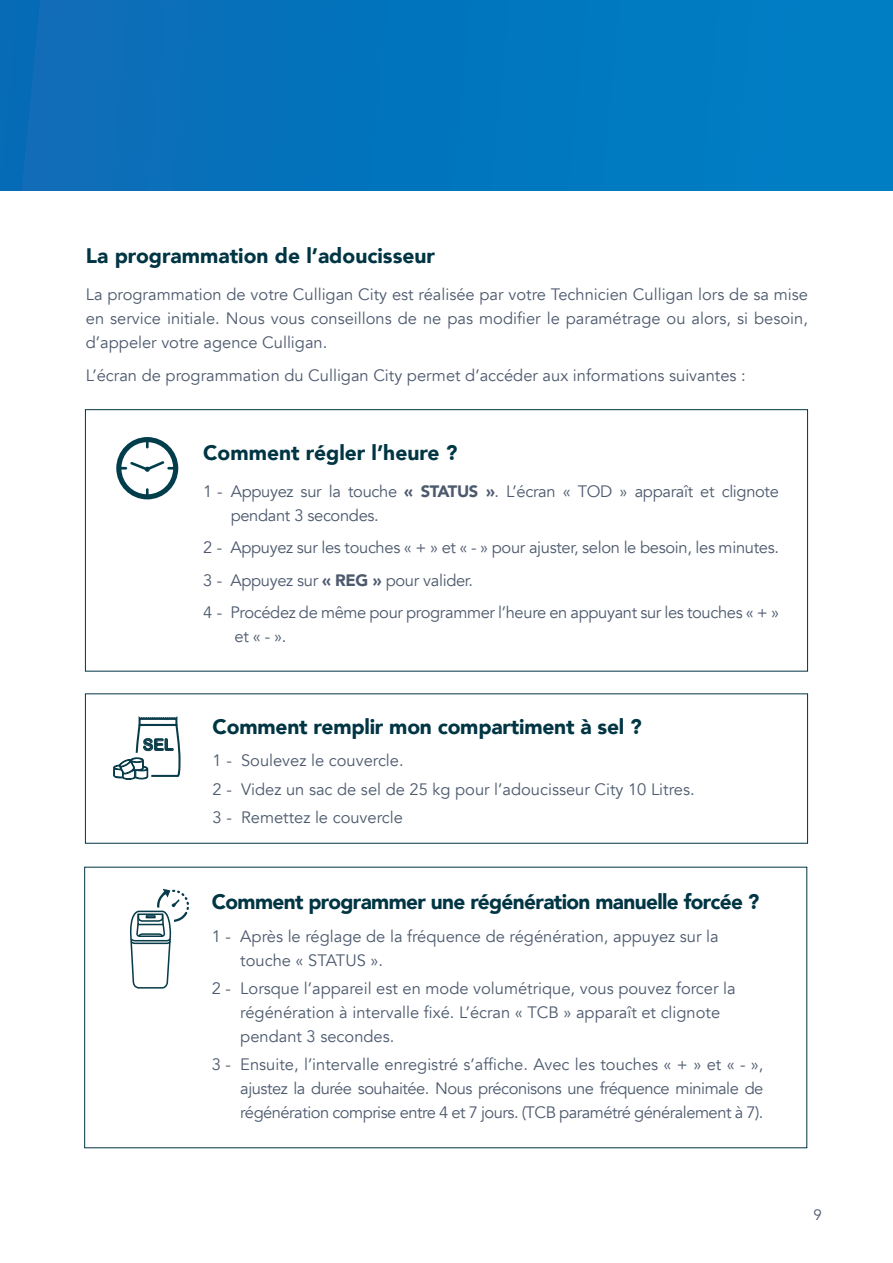
<style>
.page{position:relative;width:893px;height:1263px;background:#fff}
.page>*{position:absolute;margin:0;border:0;box-sizing:border-box;transform-origin:0 0}
.t1{font:900 21px "Avenir";letter-spacing:-.01em;color:#003544}
.t2{font:900 21px "Avenir";letter-spacing:-.03em;color:#003544}
.t3{font:16.5px/24px "Avenir";color:#4d5a6e;text-align:justify}
.t4{font:16.5px/24px "Avenir";letter-spacing:-.02em;color:#4d5a6e}
.t5{font:16.05px "Arial Rounded MT Bold";color:#093c4a}
.t6{font:15px "Avenir LT Std";color:#4d5a6e}
.s1{font-weight:900}
</style>
<div class="page">
<div style="left:0;top:0;width:893px;height:190px;background:linear-gradient(to right,#0b6bb6,#0080c5)"></div>
<svg style="left:129px;top:888px;width:60px;height:101px"></svg>
<div style="left:85px;top:409px;width:723px;height:262px;border:1px solid #003544"></div>
<svg style="left:116px;top:437px;width:62px;height:62px"></svg>
<svg style="left:113px;top:716px;width:68px;height:64px"></svg>
<p class="t1" style="left:86px;top:238px;width:351px">La programmation de l’adoucisseur</p>
<p class="t3" style="left:86px;top:283px;width:723px">La programmation de votre Culligan City est réalisée par votre Technicien Culligan lors de sa mise en service initiale. Nous vous conseillons de ne pas modifier le paramétrage ou alors, si besoin, d’appeler votre agence Culligan.</p>
<p class="t3" style="left:86px;top:363px;width:661px">L’écran de programmation du Culligan City permet d’accéder aux informations suivantes :</p>
<p class="t5" style="left:143px;top:735px;width:32px">SEL</p>
<p class="t1" style="left:203px;top:435px;width:256px">Comment régler l’heure ?</p>
<p class="t4" style="left:231px;top:479px;width:550px;text-indent:-27px">1 - Appuyez sur la touche <span class="s1">« STATUS »</span>. L’écran « TOD » apparaît et clignote pendant 3 secondes.</p>
<p class="t4" style="left:203px;top:536px;width:577px">2 - Appuyez sur les touches « + » et « - » pour ajuster, selon le besoin, les minutes.</p>
<p class="t4" style="left:203px;top:568px;width:271px">3 - Appuyez sur <span class="s1">« REG »</span> pour valider.</p>
<p class="t4" style="left:235px;top:601px;width:546px;text-indent:-31px">4 - Procédez de même pour programmer l’heure en appuyant sur les touches « + » et « - ».</p>
<p class="t1" style="left:213px;top:708px;width:431px">Comment remplir mon compartiment à sel ?</p>
<p class="t3" style="left:213px;top:749px;width:193px">1 - Soulevez le couvercle.</p>
<p class="t3" style="left:213px;top:777px;width:484px">2 - Videz un sac de sel de 25 kg pour l’adoucisseur City 10 Litres.</p>
<p class="t3" style="left:213px;top:805px;width:192px">3 - Remettez le couvercle</p>
<p class="t2" style="left:212px;top:884px;width:549px">Comment programmer une régénération manuelle forcée ?</p>
<p class="t3" style="left:240px;top:924px;width:480px;text-indent:-28px">1 - Après le réglage de la fréquence de régénération, appuyez sur la touche « STATUS ».</p>
<p class="t3" style="left:240px;top:976px;width:497px;text-align:left;text-indent:-28px">2 - Lorsque l’appareil est en mode volumétrique, vous pouvez forcer la régénération à intervalle fixé. L’écran « TCB » apparaît et clignote pendant 3 secondes.</p>
<p class="t3" style="left:240px;top:1053px;width:525px;text-indent:-28px">3 - Ensuite, l’intervalle enregistré s’affiche. Avec les touches « + » et « - », ajustez la durée souhaitée. Nous préconisons une fréquence minimale de régénération comprise entre 4 et 7 jours. (TCB paramétré généralement à 7).</p>
<p class="t6" style="left:813px;top:1206px;width:10px">9</p>
</div>
